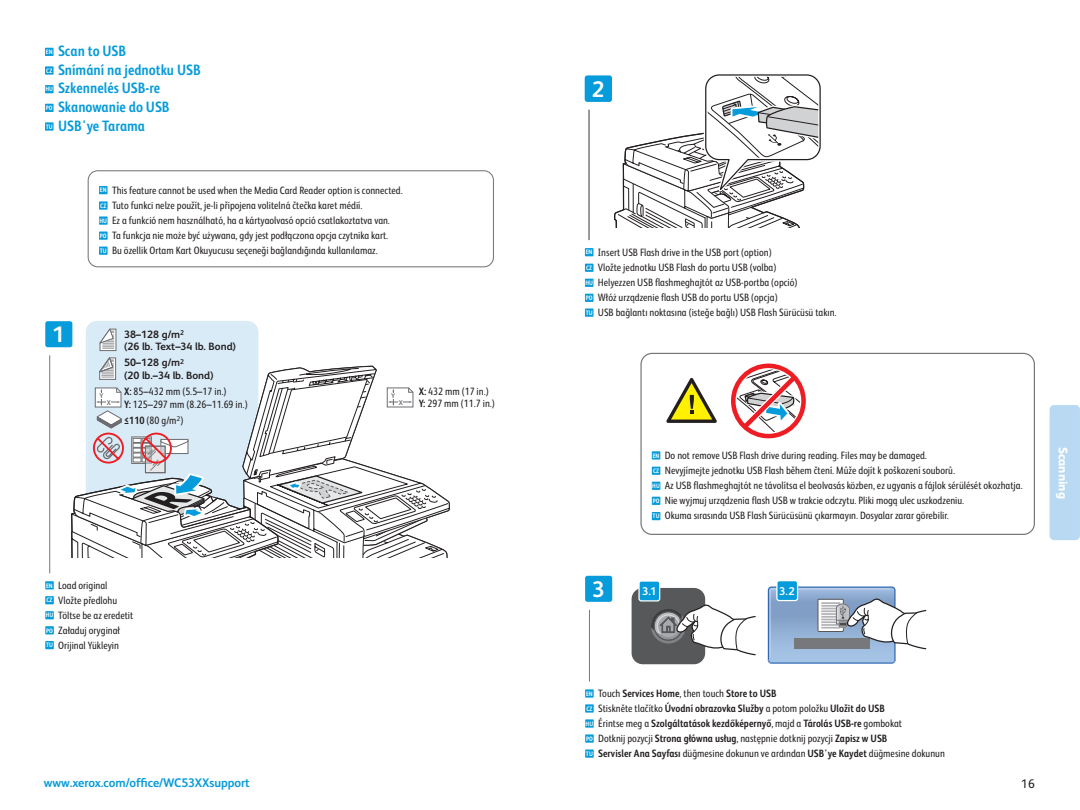
<style>
.page{position:relative;width:1080px;height:810px;background:#fff}
.page>*{position:absolute;margin:0;border:0;box-sizing:border-box;transform-origin:0 0}
.t1{font:700 22.5px "Xerox Sans";color:#fff}
.t2{font:700 15px/18.8px "Xerox Sans Condensed";color:#069bda}
.t3{font:700 12.5px "Xerox Sans";letter-spacing:-.005em;color:#069bda}
.t4{font:800 12.5px "Xerox Sans";color:#fff}
.t5{font:12.5px "Xerox Sans";color:#231f20}
.t6{font:700 11.25px "Xerox Sans";color:#fff}
.t7{font:10.62px/15px "Xerox Sans Condensed";color:#231f20}
.t8{font:700 10.62px/15px "Xerox Sans Condensed";color:#231f20}
.t9{font:700 10.62px/12.5px "Xerox Sans";color:#231f20}
.t10{font:700 6.88px "Xerox Sans";color:#6c6d70}
.t11{font:700 6.38px "Xerox Sans Condensed";color:#fff}
.s1{font-weight:700;font-size:6.38px;color:#fff}
.s2{font-weight:700}
.s3{font-weight:400}
</style>
<div class="page">
<div style="left:1050px;top:405px;width:30px;height:135px;background:#b8d9f1;border-radius:5px"></div>
<div style="left:88px;top:170px;width:406px;height:97px;border:1px solid #76787b;border-radius:10px"></div>
<hr style="left:589px;top:110px;width:1px;height:130px;background:#76787b">
<div style="left:585px;top:76px;width:27px;height:26px;background:#069bda;border-radius:2px"></div>
<svg style="left:614px;top:74px;width:207px;height:153px"></svg>
<hr style="left:589px;top:610px;width:1px;height:71px;background:#76787b">
<div style="left:585px;top:576px;width:27px;height:26px;background:#069bda;border-radius:2px"></div>
<div style="left:640px;top:353px;width:395px;height:182px;border:1px solid #76787b;border-radius:11px"></div>
<svg style="left:666px;top:363px;width:140px;height:76px"></svg>
<hr style="left:49px;top:356px;width:1px;height:217px;background:#76787b">
<div style="left:45px;top:321px;width:27px;height:26px;background:#069bda;border-radius:2px"></div>
<div style="left:86px;top:321px;width:172px;height:216px;background:#d9ebf7;border-radius:11px"></div>
<svg style="left:57px;top:327px;width:393px;height:231px"></svg>
<div style="left:776px;top:580px;width:22px;height:21px;border:2px solid #fff;border-radius:2px"></div>
<div style="left:778px;top:581px;width:19px;height:19px;background:#069bda;border-radius:2px"></div>
<svg style="left:767px;top:587px;width:160px;height:77px"></svg>
<div style="left:632px;top:588px;width:73px;height:76px;background:#57585a;border-radius:11px"></div>
<svg style="left:651px;top:604px;width:105px;height:52px"></svg>
<div style="left:638px;top:580px;width:22px;height:22px;border:2px solid #fff;border-radius:2px"></div>
<div style="left:640px;top:582px;width:19px;height:18px;background:#069bda;border-radius:2px"></div>
<div style="left:45px;top:48px;width:9px;height:8px;background:#069bda"></div>
<div style="left:45px;top:66px;width:9px;height:9px;background:#069bda"></div>
<div style="left:45px;top:85px;width:9px;height:8px;background:#069bda"></div>
<div style="left:45px;top:104px;width:9px;height:8px;background:#069bda"></div>
<div style="left:45px;top:122px;width:9px;height:9px;background:#069bda"></div>
<div style="left:99px;top:186px;width:9px;height:8px;background:#069bda"></div>
<div style="left:585px;top:689px;width:9px;height:9px;background:#069bda"></div>
<div style="left:585px;top:704px;width:9px;height:9px;background:#069bda"></div>
<div style="left:585px;top:719px;width:9px;height:9px;background:#069bda"></div>
<div style="left:585px;top:734px;width:9px;height:9px;background:#069bda"></div>
<div style="left:585px;top:749px;width:9px;height:9px;background:#069bda"></div>
<div style="left:99px;top:201px;width:9px;height:9px;background:#069bda"></div>
<div style="left:99px;top:216px;width:9px;height:9px;background:#069bda"></div>
<div style="left:99px;top:232px;width:9px;height:8px;background:#069bda"></div>
<div style="left:99px;top:247px;width:9px;height:8px;background:#069bda"></div>
<div style="left:585px;top:248px;width:8px;height:8px;background:#069bda"></div>
<div style="left:585px;top:264px;width:9px;height:8px;background:#069bda"></div>
<div style="left:585px;top:279px;width:9px;height:8px;background:#069bda"></div>
<div style="left:585px;top:294px;width:9px;height:8px;background:#069bda"></div>
<div style="left:585px;top:309px;width:9px;height:8px;background:#069bda"></div>
<div style="left:652px;top:451px;width:8px;height:9px;background:#069bda"></div>
<div style="left:652px;top:467px;width:8px;height:8px;background:#069bda"></div>
<div style="left:652px;top:482px;width:8px;height:8px;background:#069bda"></div>
<div style="left:652px;top:497px;width:8px;height:8px;background:#069bda"></div>
<div style="left:652px;top:512px;width:8px;height:8px;background:#069bda"></div>
<div style="left:45px;top:581px;width:9px;height:8px;background:#069bda"></div>
<div style="left:45px;top:596px;width:9px;height:8px;background:#069bda"></div>
<div style="left:45px;top:611px;width:9px;height:8px;background:#069bda"></div>
<div style="left:45px;top:626px;width:9px;height:8px;background:#069bda"></div>
<div style="left:45px;top:641px;width:9px;height:8px;background:#069bda"></div>
<h2 class="t2" style="left:58px;top:40px;width:144px">Scan to USB<br>Snímání na jednotku USB<br>Szkennelés USB-re<br>Skanowanie do USB<br>USB'ye Tarama</h2>
<p class="t11" style="left:46px;top:47px;width:8px">EN</p>
<p class="t11" style="left:46px;top:66px;width:8px">CZ</p>
<p class="t11" style="left:45px;top:85px;width:9px">HU</p>
<p class="t11" style="left:46px;top:103px;width:8px">PO</p>
<p class="t11" style="left:46px;top:122px;width:8px">TU</p>
<h1 class="t1" style="left:592px;top:74px;width:14px">2</h1>
<p class="t7" style="left:112px;top:182px;width:292px;text-indent:-12px"><span class="s1">EN</span> This feature cannot be used when the Media Card Reader option is connected.<br>Tuto funkci nelze použít, je-li připojena volitelná čtečka karet médií.<br>Ez a funkció nem használható, ha a kártyaolvasó opció csatlakoztatva van.<br>Ta funkcja nie może być używana, gdy jest podłączona opcja czytnika kart.<br>Bu özellik Ortam Kart Okuyucusu seçeneği bağlandığında kullanılamaz.</p>
<p class="t11" style="left:100px;top:201px;width:8px">CZ</p>
<p class="t11" style="left:99px;top:216px;width:9px">HU</p>
<p class="t11" style="left:100px;top:231px;width:8px">PO</p>
<p class="t11" style="left:100px;top:246px;width:8px">TU</p>
<p class="t7" style="left:598px;top:245px;width:240px">Insert USB Flash drive in the USB port (option)<br>Vložte jednotku USB Flash do portu USB (volba)<br>Helyezzen USB flashmeghajtót az USB-portba (opció)<br>Włóż urządzenie flash USB do portu USB (opcja)<br>USB bağlantı noktasına (isteğe bağlı) USB Flash Sürücüsü takın.</p>
<p class="t11" style="left:586px;top:248px;width:8px">EN</p>
<p class="t11" style="left:586px;top:263px;width:8px">CZ</p>
<p class="t11" style="left:585px;top:278px;width:9px">HU</p>
<p class="t11" style="left:586px;top:293px;width:8px">PO</p>
<p class="t11" style="left:586px;top:308px;width:8px">TU</p>
<h1 class="t1" style="left:52px;top:319px;width:14px">1</h1>
<p class="t9" style="left:124px;top:327px;width:114px">38–128 g/m<sup>2<br></sup>(26 lb. Text–34 lb. Bond)</p>
<p class="t9" style="left:124px;top:356px;width:91px">50–128 g/m<sup>2<br></sup>(20 lb.–34 lb. Bond)</p>
<p class="t7" style="left:124px;top:385px;width:125px;line-height:12.5px"><span class="s2">X:</span> 85–432 mm (5.5–17 in.)<br><span class="s2">Y:</span> 125–297 mm (8.26–11.69 in.)</p>
<p class="t7" style="left:124px;top:412px;width:61px"><span class="s2">≤110</span> (80 g/m<sup>2</sup>)</p>
<p class="t10" style="left:99px;top:391px;width:6px">Y</p>
<p class="t7" style="left:419px;top:384px;width:78px;line-height:12.5px"><span class="s2">X:</span> 432 mm (17 in.)<br><span class="s2">Y:</span> 297 mm (11.7 in.)</p>
<p class="t10" style="left:391px;top:391px;width:6px">Y</p>
<p class="t10" style="left:399px;top:398px;width:6px">X</p>
<p class="t10" style="left:107px;top:398px;width:6px">X</p>
<p class="t7" style="left:665px;top:447px;width:359px">Do not remove USB Flash drive during reading. Files may be damaged.<br>Nevyjímejte jednotku USB Flash během čtení. Může dojít k poškození souborů.<br>Az USB flashmeghajtót ne távolítsa el beolvasás közben, ez ugyanis a fájlok sérülését okozhatja.<br>Nie wyjmuj urządzenia flash USB w trakcie odczytu. Pliki mogą ulec uszkodzeniu.<br>Okuma sırasında USB Flash Sürücüsünü çıkarmayın. Dosyalar zarar görebilir.</p>
<p class="t11" style="left:653px;top:451px;width:8px">EN</p>
<p class="t11" style="left:653px;top:466px;width:8px">CZ</p>
<p class="t11" style="left:652px;top:481px;width:9px">HU</p>
<p class="t11" style="left:653px;top:496px;width:8px">PO</p>
<p class="t11" style="left:653px;top:512px;width:8px">TU</p>
<p class="t4" style="left:1072px;top:447px;width:54px;rotate:90deg">Scanning</p>
<p class="t7" style="left:58px;top:577px;width:77px">Load original<br>Vložte předlohu<br>Töltse be az eredetit<br>Załaduj oryginał<br>Orijinal Yükleyin</p>
<p class="t11" style="left:46px;top:581px;width:8px">EN</p>
<p class="t11" style="left:47px;top:596px;width:8px">CZ</p>
<p class="t11" style="left:46px;top:611px;width:9px">HU</p>
<p class="t11" style="left:46px;top:626px;width:8px">PO</p>
<p class="t11" style="left:46px;top:641px;width:8px">TU</p>
<h1 class="t1" style="left:592px;top:574px;width:14px">3</h1>
<p class="t6" style="left:642px;top:583px;width:16px">3.1</p>
<p class="t6" style="left:779px;top:583px;width:17px">3.2</p>
<p class="t8" style="left:598px;top:686px;width:348px"><span class="s3">Touch</span> Services Home<span class="s3">, then touch</span> Store to USB<br><span class="s3">Stiskněte tlačítko</span> Úvodní obrazovka Služby <span class="s3">a potom položku</span> Uložit do USB<br><span class="s3">Érintse meg a</span> Szolgáltatások kezdőképernyő<span class="s3">, majd a</span> Tárolás USB-re <span class="s3">gombokat<br>Dotknij pozycji</span> Strona główna usług<span class="s3">, następnie dotknij pozycji</span> Zapisz w USB<br>Servisler Ana Sayfası <span class="s3">düğmesine dokunun ve ardından</span> USB'ye Kaydet <span class="s3">düğmesine dokunun</span></p>
<p class="t11" style="left:586px;top:689px;width:8px">EN</p>
<p class="t11" style="left:586px;top:704px;width:8px">CZ</p>
<p class="t11" style="left:586px;top:719px;width:9px">HU</p>
<p class="t11" style="left:586px;top:734px;width:8px">PO</p>
<p class="t11" style="left:586px;top:749px;width:8px">TU</p>
<p class="t3" style="left:44px;top:775px;width:207px">www.xerox.com/office/WC53XXsupport</p>
<p class="t5" style="left:1021px;top:775px;width:15px">16</p>
</div>
